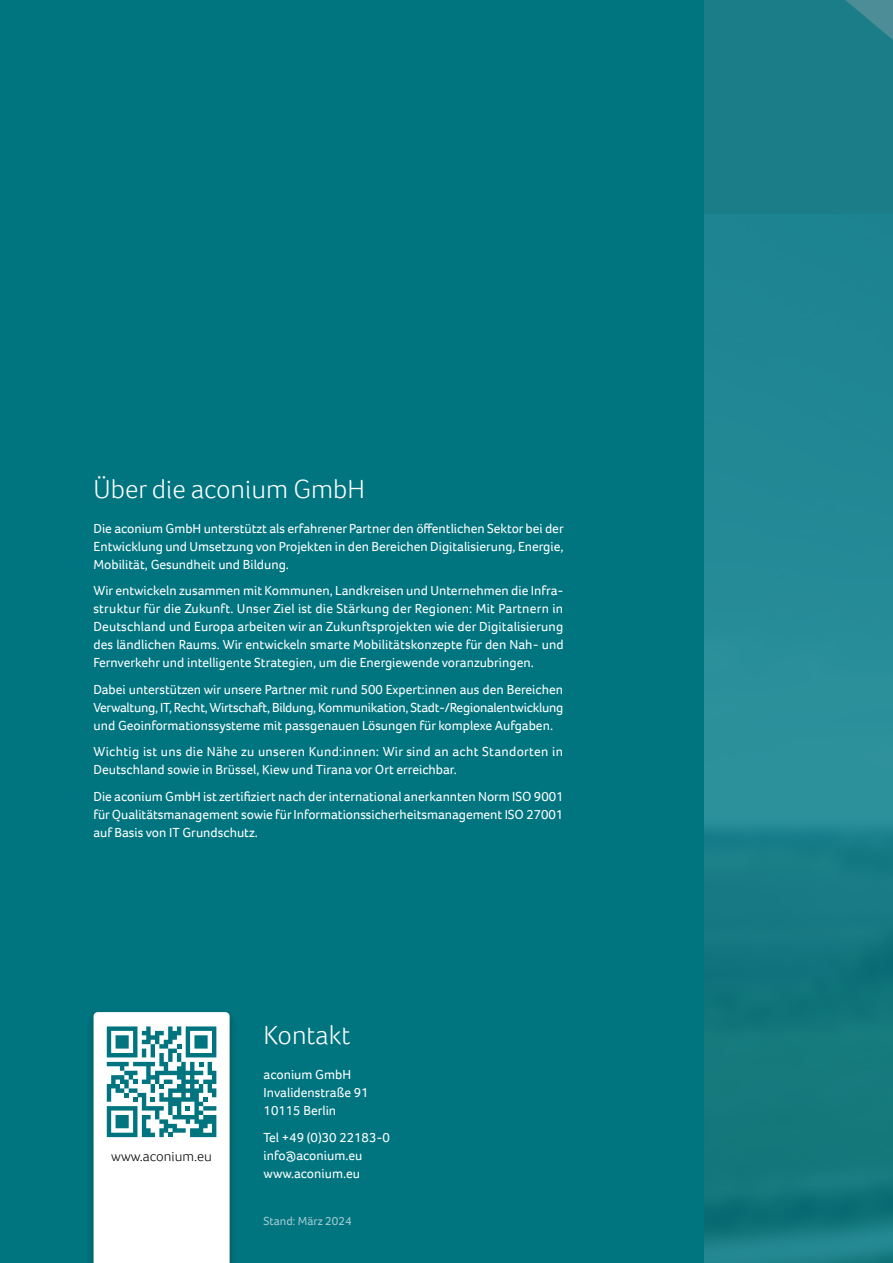
<style>
.page{position:relative;width:893px;height:1263px;background:#fff}
.page>*{position:absolute;margin:0;border:0;box-sizing:border-box;transform-origin:0 0}
.t1{font:300 27px "Foco";color:#fff}
.t2{font:300 14.25px "Foco";color:#000}
.t3{font:13.5px/18px "Foco";color:#fff;text-align:justify}
.t4{font:12px "Foco";color:#a6cbd1}
</style>
<div class="page">
<svg style="left:704px;top:0;width:189px;height:1263px;background:#1d818b"></svg>
<div style="left:0;top:0;width:704px;height:1263px;background:#007580"></div>
<div style="left:85px;top:1008px;width:153px;height:255px;background:#000;opacity:.3"></div>
<svg style="left:94px;top:1012px;width:136px;height:251px"></svg>
<h1 class="t1" style="left:94px;top:471px;width:273px">Über die aconium GmbH</h1>
<p class="t3" style="left:94px;top:519px;width:472px">Die aconium GmbH unterstützt als erfahrener Partner den öffentlichen Sektor bei der Entwicklung und Umsetzung von Projekten in den Bereichen Digitalisierung, Energie, Mobilität, Gesundheit und Bildung.</p>
<p class="t3" style="left:94px;top:581px;width:472px">Wir entwickeln zusammen mit Kommunen, Landkreisen und Unternehmen die Infra&shy;struktur für die Zukunft. Unser Ziel ist die Stärkung der Regionen: Mit Partnern in Deutschland und Europa arbeiten wir an Zukunftsprojekten wie der Digitalisierung des ländlichen Raums. Wir entwickeln smarte Mobilitäts konzepte für den Nah- und Fernverkehr und intelligente Strategien, um die Energiewende voranzubringen.</p>
<p class="t3" style="left:94px;top:680px;width:471px">Dabei unterstützen wir unsere Partner mit rund 500 Expert:innen aus den Bereichen Verwaltung, IT, Recht, Wirtschaft, Bildung, Kommunikation, Stadt-/Regionalentwicklung und Geoinformationssysteme mit passgenauen Lösungen für komplexe Aufgaben.</p>
<p class="t3" style="left:94px;top:742px;width:471px">Wichtig ist uns die Nähe zu unseren Kund:innen: Wir sind an acht Standorten in<br>Deutschland sowie in Brüssel, Kiew und Tirana vor Ort erreichbar.</p>
<p class="t3" style="left:94px;top:787px;width:471px">Die aconium GmbH ist zertifiziert nach der international anerkannten Norm ISO 9001 für Qualitätsmanagement sowie für Informationssicherheitsmanagement ISO 27001 auf Basis von IT Grundschutz.</p>
<p class="t2" style="left:111px;top:1146px;width:102px">www.aconium.eu</p>
<h1 class="t1" style="left:264px;top:1017px;width:88px">Kontakt</h1>
<p class="t3" style="left:264px;top:1065px;width:106px;text-align:left">aconium GmbH<br>Invalidenstraße 91<br>10115 Berlin</p>
<p class="t3" style="left:264px;top:1128px;width:128px;text-align:left">Tel +49 (0)30 22183-0 info@aconium.eu www.aconium.eu</p>
<p class="t4" style="left:264px;top:1213px;width:89px">Stand: März 2024</p>
</div>
